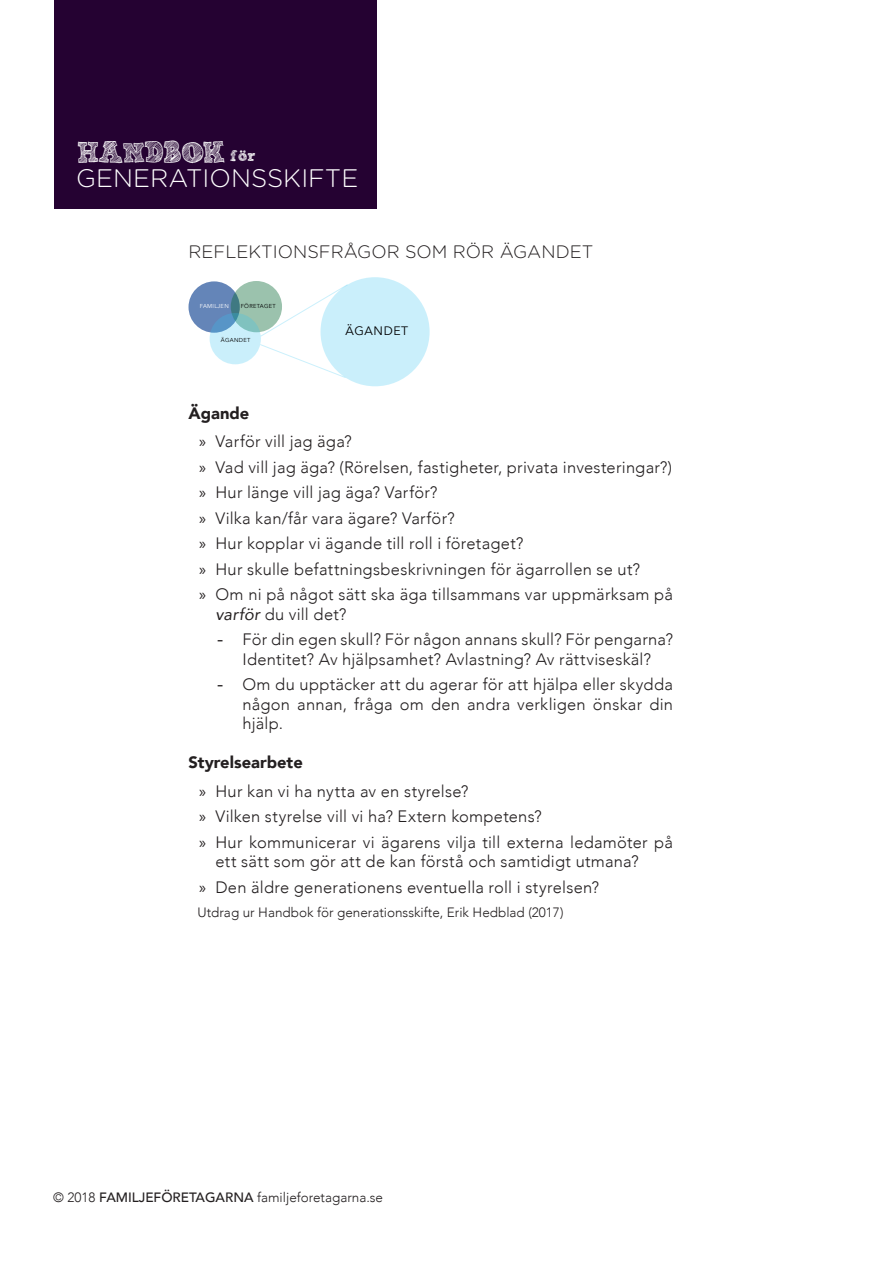
<style>
.page{position:relative;width:893px;height:1263px;background:#fff}
.page>*{position:absolute;margin:0;border:0;box-sizing:border-box;transform-origin:0 0}
.t1{font:300 25.35px "Gotham Rounded";color:#fff}
.t2{font:23.25px "Sketch Nice";color:#fff}
.Rubrik_3{font:300 18px "Gotham Rounded";color:#231f20}
.t3{font:300 16.5px/19.5px "Avenir";letter-spacing:.015em;color:#231f20}
.EXEMPEL_rubrik{font:900 16.5px "Avenir";color:#231f20}
.Källa___bildtext{font:300 13.5px "Avenir";color:#231f20}
.EXEMPEL_text_utan_in{font:300 13.5px "Avenir";color:#231f20}
.t4{font:12.3px "Avenir";letter-spacing:.05em;color:#000001}
.t5{font:5.7px "Avenir";letter-spacing:.05em;color:#000001}
.t6{font:5.7px "Avenir";letter-spacing:.05em;color:#fff}
.s1{font-family:"Sketch Block";font-weight:700;font-size:15.6px}
.s2{font-family:"Myriad Pro";font-weight:400}
.s3{font-weight:400;font-style:italic}
.s4{font-family:"Georgia";font-weight:400}
.s5{font-weight:500}
</style>
<div class="page">
<div style="left:54px;top:0;width:322px;height:209px;background:#250232"></div>
<div style="left:320px;top:277px;width:110px;height:109px;background:#caeffb;border-radius:50%"></div>
<div style="left:189px;top:281px;width:51px;height:52px;background:#6485b8;border-radius:50%"></div>
<svg style="left:231px;top:281px;width:51px;height:51px"></svg>
<svg style="left:210px;top:313px;width:51px;height:51px;background:#aedbea"></svg>
<svg style="left:260px;top:344px;width:86px;height:34px"></svg>
<svg style="left:261px;top:284px;width:87px;height:52px"></svg>
<p class="t2" style="left:77px;top:136px;width:180px">HANDBOK <span class="s1">för</span></p>
<p class="t1" style="left:76px;top:161px;width:283px">GENERATIONSSKIFTE</p>
<p class="Rubrik_3" style="left:189px;top:239px;width:406px">REFLEKTIONSFRÅGOR SOM RÖR ÄGANDET</p>
<p class="t6" style="left:200px;top:303px;width:30px">FAMILJEN</p>
<p class="t5" style="left:241px;top:303px;width:37px">FÖRETAGET</p>
<p class="t5" style="left:221px;top:336px;width:31px">ÄGANDET</p>
<p class="t4" style="left:345px;top:324px;width:64px">ÄGANDET</p>
<p class="EXEMPEL_rubrik" style="left:189px;top:399px;width:62px">Ägande</p>
<p class="t3" style="left:199px;top:432px;width:154px"><span class="s2">»</span> Varför vill jag äga?</p>
<p class="t3" style="left:199px;top:457px;width:475px"><span class="s2">»</span> Vad vill jag äga? (Rörelsen, fastigheter, privata investeringar?)</p>
<p class="t3" style="left:199px;top:483px;width:240px"><span class="s2">»</span> Hur länge vill jag äga? Varför?</p>
<p class="t3" style="left:199px;top:508px;width:257px"><span class="s2">»</span> Vilka kan/får vara ägare? Varför?</p>
<p class="t3" style="left:199px;top:534px;width:326px"><span class="s2">»</span> Hur kopplar vi ägande till roll i företaget?</p>
<p class="t3" style="left:199px;top:559px;width:443px"><span class="s2">»</span> Hur skulle befattningsbeskrivningen för ägarrollen se ut?</p>
<p class="t3" style="left:216px;top:585px;width:459px;text-indent:-16px"><span class="s2">»</span> Om ni på något sätt ska äga tillsammans var uppmärksam på <span class="s3">varför</span> du vill det?</p>
<p class="t3" style="left:217px;top:630px;width:457px;text-align:center"><span class="s4">-</span> För din egen skull? För någon annans skull? För pengarna?<br>Identitet? Av hjälpsamhet? Avlastning? Av rättviseskäl?</p>
<p class="t3" style="left:243px;top:675px;width:432px;text-align:justify;text-indent:-26px"><span class="s4">-</span> Om du upptäcker att du agerar för att hjälpa eller skydda någon annan, fråga om den andra verkligen önskar din hjälp.</p>
<p class="EXEMPEL_rubrik" style="left:189px;top:748px;width:116px">Styrelsearbete</p>
<p class="t3" style="left:199px;top:781px;width:271px"><span class="s2">»</span> Hur kan vi ha nytta av en styrelse?</p>
<p class="t3" style="left:199px;top:807px;width:344px"><span class="s2">»</span> Vilken styrelse vill vi ha? Extern kompetens?</p>
<p class="t3" style="left:216px;top:832px;width:459px;text-indent:-16px"><span class="s2">»</span> Hur kommunicerar vi ägarens vilja till externa ledamöter på ett sätt som gör att de kan förstå och samtidigt utmana?</p>
<p class="t3" style="left:199px;top:877px;width:402px"><span class="s2">»</span> Den äldre generationens eventuella roll i styrelsen?</p>
<p class="Källa___bildtext" style="left:198px;top:904px;width:367px">Utdrag ur Handbok för generationsskifte, Erik Hedblad (2017)</p>
<p class="EXEMPEL_text_utan_in" style="left:53px;top:1189px;width:331px">© 2018 <span class="s5">FAMILJEFÖRETAGARNA</span> familjeforetagarna.se</p>
</div>
